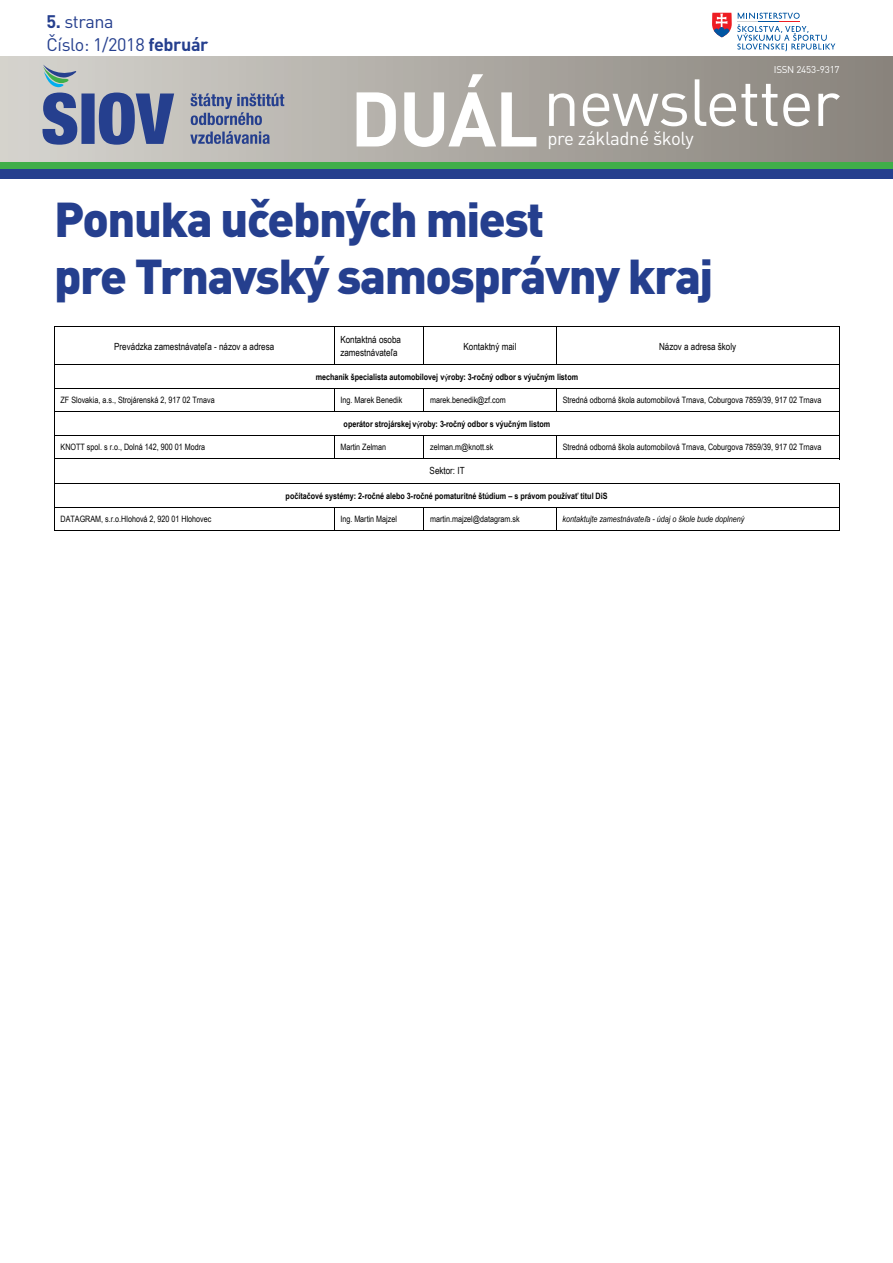
<style>
.page{position:relative;width:893px;height:1263px;background:#fff}
.page>*{position:absolute;margin:0;border:0;box-sizing:border-box;transform-origin:0 0}
.t1{font:700 75.9px "DIN Pro";color:#fff}
.t2{font:65.4px "DIN Pro";letter-spacing:-.02em;color:#fff}
.t3{font:900 48.3px/57.9px "DIN Pro";letter-spacing:-.03em;color:#253f8e}
.t4{font:18.6px "DIN Pro";letter-spacing:-.02em;color:#fff}
.t5{font:18px "DIN Pro";letter-spacing:-.02em;color:#253f8e}
.t6{font:9.9px/12.6px "Arial Narrow";color:#000}
.t7{font:9.75px "DIN Pro";letter-spacing:-.02em;color:#fff}
.t8{font:8.7px "Arial Narrow";color:#000}
.t9{font:700 8.7px "Arial Narrow";color:#000}
.t10{font:italic 8.7px "Arial Narrow";color:#000}
.s1{font-weight:700}
.s2{font-family:"Calibri";font-weight:400}
.s3{font-family:"Calibri"}
</style>
<div class="page">
<div style="left:0;top:116px;width:893px;height:63px;background:#253f8e"></div>
<div style="left:0;top:106px;width:893px;height:63px;background:#40ae49"></div>
<div style="left:0;top:57px;width:893px;height:104px;background:linear-gradient(to right,#d6d4cf,#88827b)"></div>
<svg style="left:43px;top:64px;width:37px;height:23px"></svg>
<svg style="left:190px;top:131px;width:80px;height:13px"></svg>
<svg style="left:191px;top:93px;width:93px;height:32px;background:#8d93aa"></svg>
<svg style="left:43px;top:93px;width:131px;height:52px;background:#6070a1"></svg>
<svg style="left:712px;top:13px;width:123px;height:38px"></svg>
<hr style="left:54px;top:327px;width:1px;height:38px;background:#000">
<hr style="left:334px;top:327px;width:1px;height:38px;background:#000">
<hr style="left:424px;top:327px;width:1px;height:38px;background:#000">
<hr style="left:556px;top:327px;width:1px;height:38px;background:#000">
<hr style="left:839px;top:327px;width:1px;height:38px;background:#000">
<hr style="left:55px;top:327px;width:785px;height:1px;background:#000">
<svg style="left:334px;top:389px;width:1px;height:22px"></svg>
<svg style="left:556px;top:389px;width:1px;height:22px"></svg>
<hr style="left:839px;top:365px;width:1px;height:94px;background:#000">
<svg style="left:334px;top:436px;width:1px;height:23px"></svg>
<svg style="left:556px;top:436px;width:1px;height:23px"></svg>
<hr style="left:54px;top:364px;width:1px;height:167px;background:#000">
<hr style="left:839px;top:484px;width:1px;height:47px;background:#000">
<svg style="left:334px;top:508px;width:1px;height:22px"></svg>
<svg style="left:556px;top:508px;width:1px;height:22px"></svg>
<hr style="left:55px;top:364px;width:785px;height:1px;background:#000">
<hr style="left:55px;top:388px;width:785px;height:1px;background:#000">
<hr style="left:55px;top:411px;width:785px;height:1px;background:#000">
<hr style="left:55px;top:435px;width:785px;height:1px;background:#000">
<hr style="left:55px;top:459px;width:785px;height:1px;background:#000">
<hr style="left:55px;top:483px;width:785px;height:1px;background:#000">
<hr style="left:55px;top:507px;width:785px;height:1px;background:#000">
<hr style="left:55px;top:530px;width:785px;height:1px;background:#000">
<p class="t5" style="left:46px;top:9px;width:69px"><span class="s1">5.</span> strana</p>
<p class="t5" style="left:46px;top:32px;width:164px">Číslo: 1/2018 <span class="s1">február</span></p>
<p class="t1" style="left:350px;top:67px;width:190px">DUÁL</p>
<p class="t7" style="left:774px;top:62px;width:67px">ISSN 2453-9317</p>
<p class="t2" style="left:543px;top:58px;width:298px">newsletter</p>
<p class="t4" style="left:548px;top:126px;width:148px">pre základné školy</p>
<p class="t3" style="left:54px;top:188px;width:661px">Ponuka učebných miest<br>pre Trnavský samosprávny kraj</p>
<p class="t6" style="left:114px;top:339px;width:162px">Prevádzka zamestnávateľa - názov a adresa</p>
<p class="t6" style="left:340px;top:333px;width:62px">Kontaktná osoba zamestnávateľa</p>
<p class="t6" style="left:464px;top:339px;width:55px">Kontaktný mail</p>
<p class="t6" style="left:659px;top:339px;width:79px">Názov a adresa školy</p>
<p class="t9" style="left:316px;top:370px;width:264px">mechanik špecialista automobilovej v<span class="s2">ý</span>roby: 3-ročný odbor s výučným listom</p>
<p class="t8" style="left:61px;top:394px;width:156px">ZF Slovakia, a.s., Strojárenská 2, 917 02 Trnava</p>
<p class="t8" style="left:340px;top:394px;width:63px">Ing. Marek Benedik</p>
<p class="t8" style="left:430px;top:394px;width:77px">marek.benedik@zf.com</p>
<p class="t8" style="left:563px;top:394px;width:260px">Stredná odborná škola automobilová Trnava, Coburgova 7859/39, 917 02 Trnava</p>
<p class="t8" style="left:61px;top:441px;width:146px">KNOTT spol. s r.o., Dolná 142, 900 01 Modra</p>
<p class="t8" style="left:340px;top:441px;width:47px">Martin Zelman</p>
<p class="t8" style="left:430px;top:441px;width:65px">zelman.m@knott.sk</p>
<p class="t8" style="left:563px;top:441px;width:260px">Stredná odborná škola automobilová Trnava, Coburgova 7859/39, 917 02 Trnava</p>
<p class="t9" style="left:344px;top:417px;width:208px">operátor strojárskej v<span class="s2">ý</span>roby: 3-ročný odbor s výučným listom</p>
<p class="t6" style="left:430px;top:464px;width:37px">Sektor: IT</p>
<p class="t9" style="left:286px;top:489px;width:324px">počítačové systémy: 2-ročné alebo 3-ročné pomaturitné štúdium – s právom používať titul DiS</p>
<p class="t8" style="left:61px;top:513px;width:152px">DATAGRAM, s.r.o.Hlohová 2, 920 01 Hlohovec</p>
<p class="t8" style="left:340px;top:513px;width:58px">Ing. Martin Majzel</p>
<p class="t8" style="left:430px;top:513px;width:91px">martin.majzel@datagram.sk</p>
<p class="t10" style="left:563px;top:514px;width:183px">kontaktujte zamestnávate<span class="s3">ľ</span>a - údaj o škole bude doplnený</p>
</div>
